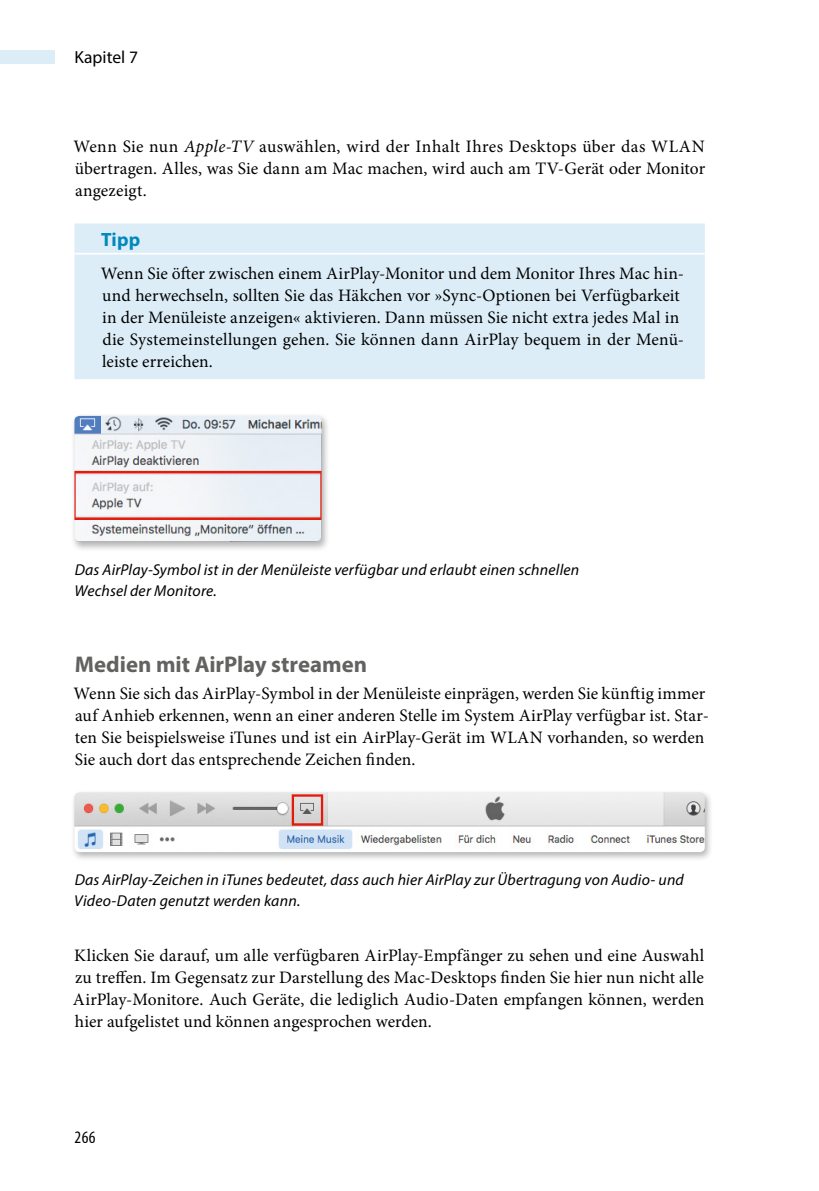
<style>
.page{position:relative;width:819px;height:1191px;background:#fff}
.page>*{position:absolute;margin:0;border:0;box-sizing:border-box;transform-origin:0 0}
.t1{font:700 22.75px "Myriad Pro";color:#626261}
.t2{font:700 19.25px "Myriad Pro";color:#0089bc}
.t3{font:17.5px/21.9px "Minion Pro";color:#000;text-align:justify}
.t4{font:17.5px "Myriad Pro";color:#000}
.t5{font:condensed 17.5px "Myriad Pro";color:#000}
.t6{font:italic 15.75px/21px "Myriad Pro";letter-spacing:.015em;color:#000}
.s1{font-style:italic}
</style>
<div class="page">
<div style="left:0;top:50px;width:55px;height:13px;background:#dcedf7"></div>
<div style="left:74px;top:223px;width:630px;height:156px;background:#dcedf7"></div>
<hr style="left:74px;top:253px;width:630px;height:1px;background:#fff">
<div style="left:71px;top:413px;width:259px;height:138px;background:#000;opacity:.3"></div>
<img style="left:74px;top:416px;width:247px;height:126px">
<div style="left:71px;top:789px;width:642px;height:73px;background:#000;opacity:.3"></div>
<img style="left:74px;top:792px;width:630px;height:60px">
<p class="t4" style="left:74px;top:46px;width:65px">Kapitel 7</p>
<p class="t3" style="left:73px;top:135px;width:633px">Wenn Sie nun <span class="s1">Apple-TV</span> auswählen, wird der Inhalt Ihres Desktops über das WLAN übertragen. Alles, was Sie dann am Mac machen, wird auch am TV-Gerät oder Monitor angezeigt.</p>
<p class="t2" style="left:101px;top:227px;width:40px">Tipp</p>
<p class="t3" style="left:101px;top:263px;width:584px;text-align:left">Wenn Sie öfter zwischen einem AirPlay-Monitor und dem Monitor Ihres Mac hin&shy;und herwechseln, sollten Sie das Häkchen vor »Sync-Optionen bei Verfügbarkeit in der Menüleiste anzeigen« aktivieren. Dann müssen Sie nicht extra jedes Mal in die Systemeinstellungen gehen. Sie können dann AirPlay bequem in der Menü&shy;leiste erreichen.</p>
<p class="t6" style="left:74px;top:559px;width:506px">Das AirPlay-Symbol ist in der Menüleiste verfügbar und erlaubt einen schnellen<br>Wechsel der Monitore.</p>
<h1 class="t1" style="left:75px;top:649px;width:294px">Medien mit AirPlay streamen</h1>
<p class="t3" style="left:73px;top:682px;width:637px;text-align:left">Wenn Sie sich das AirPlay-Symbol in der Menüleiste einprägen, werden Sie künftig immer auf Anhieb erkennen, wenn an einer anderen Stelle im System AirPlay verfügbar ist. Star&shy;ten Sie beispielsweise iTunes und ist ein AirPlay-Gerät im WLAN vorhanden, so werden Sie auch dort das entsprechende Zeichen finden.</p>
<p class="t6" style="left:74px;top:869px;width:611px">Das AirPlay-Zeichen in iTunes bedeutet, dass auch hier AirPlay zur Übertragung von Audio- und<br>Video-Daten genutzt werden kann.</p>
<p class="t3" style="left:73px;top:945px;width:633px">Klicken Sie darauf, um alle verfügbaren AirPlay-Empfänger zu sehen und eine Auswahl zu treffen. Im Gegensatz zur Darstellung des Mac-Desktops finden Sie hier nun nicht alle AirPlay-Monitore. Auch Geräte, die lediglich Audio-Daten empfangen können, werden hier aufgelistet und können angesprochen werden.</p>
<p class="t5" style="left:74px;top:1126px;width:23px">266</p>
</div>
